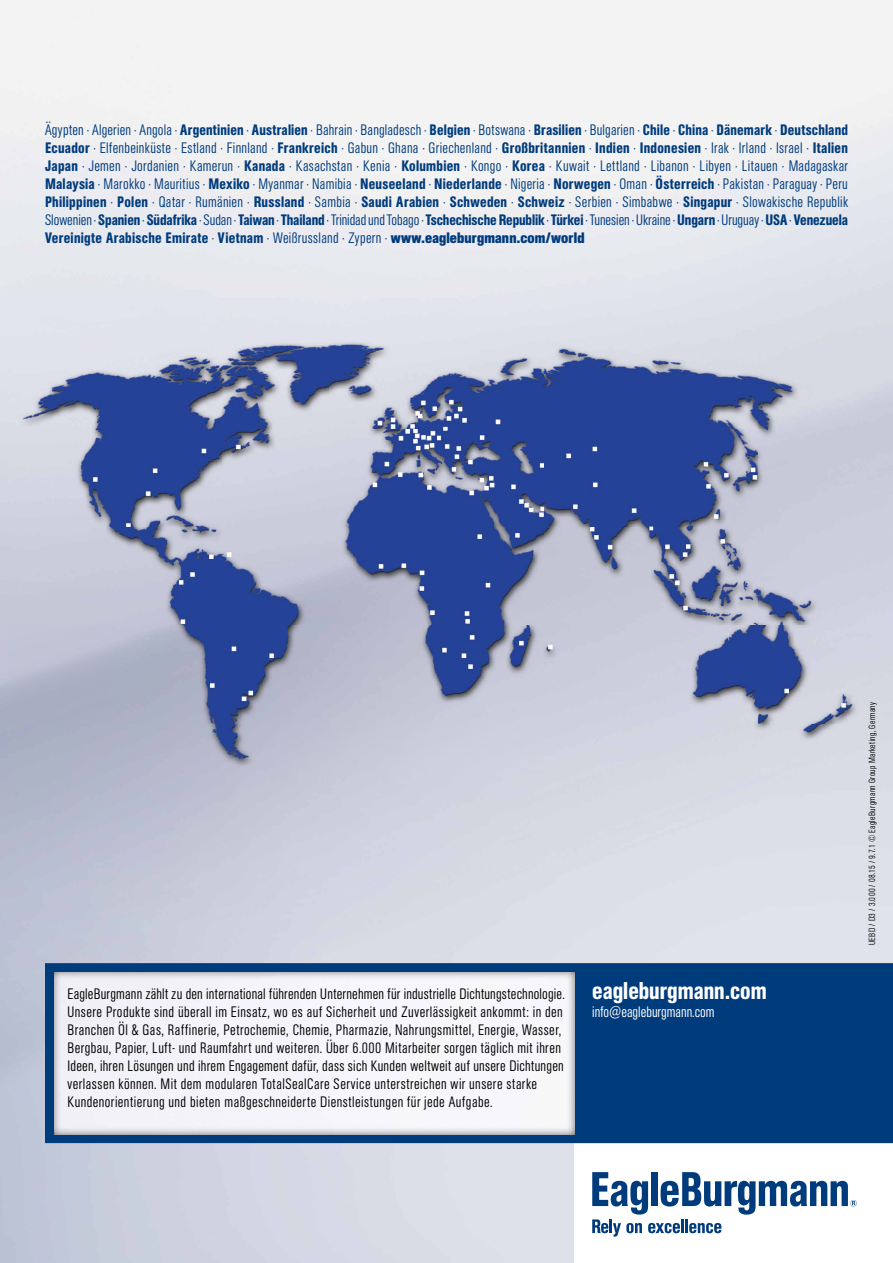
<style>
.page{position:relative;width:893px;height:1263px;background:#fff}
.page>*{position:absolute;margin:0;border:0;box-sizing:border-box;transform-origin:0 0}
.t1{font:500 condensed 24px "AG Book Pro";color:#fff}
.t2{font:300 condensed 15px/18px "AG Book Pro";letter-spacing:.02em;color:#003b7c;text-align:justify}
.t3{font:300 condensed 15px/18px "AG Book Pro";letter-spacing:.025em;color:#000}
.t4{font:300 condensed 15px "AG Book Pro";color:#fff}
.t5{font:300 condensed 9px "AG Book Pro";letter-spacing:.035em;color:#000}
.s1{font-weight:500}
.s2{font-weight:700}
</style>
<div class="page">
<img style="left:8px;top:331px;width:858px;height:443px">
<div style="left:45px;top:963px;width:848px;height:180px;background:#003b7c"></div>
<img style="left:54px;top:972px;width:520px;height:162px">
<svg style="left:592px;top:1172px;width:265px;height:65px"></svg>
<p class="t2" style="left:45px;top:121px;width:804px">Ägypten · Algerien · Angola · <span class="s1">Argentinien</span> · <span class="s1">Australien</span> · Bahrain · Bangladesch · <span class="s1">Belgien</span> · Botswana · <span class="s1">Brasilien</span> · Bulgarien · <span class="s1">Chile</span> · <span class="s1">China</span> · <span class="s1">Dänemark</span> · <span class="s1">Deutschland Ecuador</span> · Elfenbeinküste · Estland · Finnland · <span class="s1">Frankreich</span> · Gabun · Ghana · Griechenland · <span class="s1">Großbritannien</span> · <span class="s1">Indien</span> · <span class="s1">Indonesien</span> · Irak · Irland · Israel · <span class="s1">Italien Japan</span> · Jemen · Jordanien · Kamerun · <span class="s1">Kanada</span> · Kasachstan · Kenia · <span class="s1">Kolumbien</span> · Kongo · <span class="s1">Korea</span> · Kuwait · Lettland · Libanon · Libyen · Litauen · Madagaskar <span class="s1">Malaysia</span> · Marokko · Mauritius · <span class="s1">Mexiko</span> · Myanmar · Namibia · <span class="s1">Neuseeland</span> · <span class="s1">Niederlande</span> · Nigeria · <span class="s1">Norwegen</span> · Oman · <span class="s1">Österreich</span> · Pakistan · Paraguay · Peru <span class="s1">Philippinen</span> · <span class="s1">Polen</span> · Qatar · Rumänien · <span class="s1">Russland</span> · Sambia · <span class="s1">Saudi Arabien</span> · <span class="s1">Schweden</span> · <span class="s1">Schweiz</span> · Serbien · Simbabwe · <span class="s1">Singapur</span> · Slowakische Republik Slowenien · <span class="s1">Spanien</span> · <span class="s1">Südafrika</span> · Sudan · <span class="s1">Taiwan</span> · <span class="s1">Thailand</span> · Trinidad und Tobago · <span class="s1">Tschechische Republik</span> · <span class="s1">Türkei</span> · Tunesien · Ukraine · <span class="s1">Ungarn</span> · Uruguay · <span class="s1">USA</span> · <span class="s1">Venezuela Vereinigte Arabische Emirate</span> · <span class="s1">Vietnam</span> · Weißrussland · Zypern · <span class="s2">www.eagleburgmann.com/world</span></p>
<p class="t3" style="left:68px;top:985px;width:499px">EagleBurgmann zählt zu den international führenden Unternehmen für industrielle Dichtungstechnologie.<br>Unsere Produkte sind überall im Einsatz, wo es auf Sicherheit und Zuverlässigkeit ankommt: in den Branchen Öl &amp; Gas, Raffinerie, Petrochemie, Chemie, Pharmazie, Nahrungsmittel, Energie, Wasser, Bergbau, Papier, Luft- und Raumfahrt und weiteren. Über 6.000 Mitarbeiter sorgen täglich mit ihren Ideen, ihren Lösungen und ihrem Engagement dafür, dass sich Kunden weltweit auf unsere Dichtungen verlassen können. Mit dem modularen TotalSealCare Service unterstreichen wir unsere starke Kundenorientierung und bieten maßgeschneiderte Dienstleistungen für jede Aufgabe.</p>
<h1 class="t1" style="left:592px;top:975px;width:176px">eagleburgmann.com</h1>
<p class="t4" style="left:592px;top:1002px;width:124px">info@eagleburgmann.com</p>
<p class="t5" style="left:866px;top:945px;width:245px;rotate:-90deg">UEBD / D3 / 3.000 / 08.15 / 9.7.1 © EagleBurgmann Group Marketing, Germany</p>
</div>
